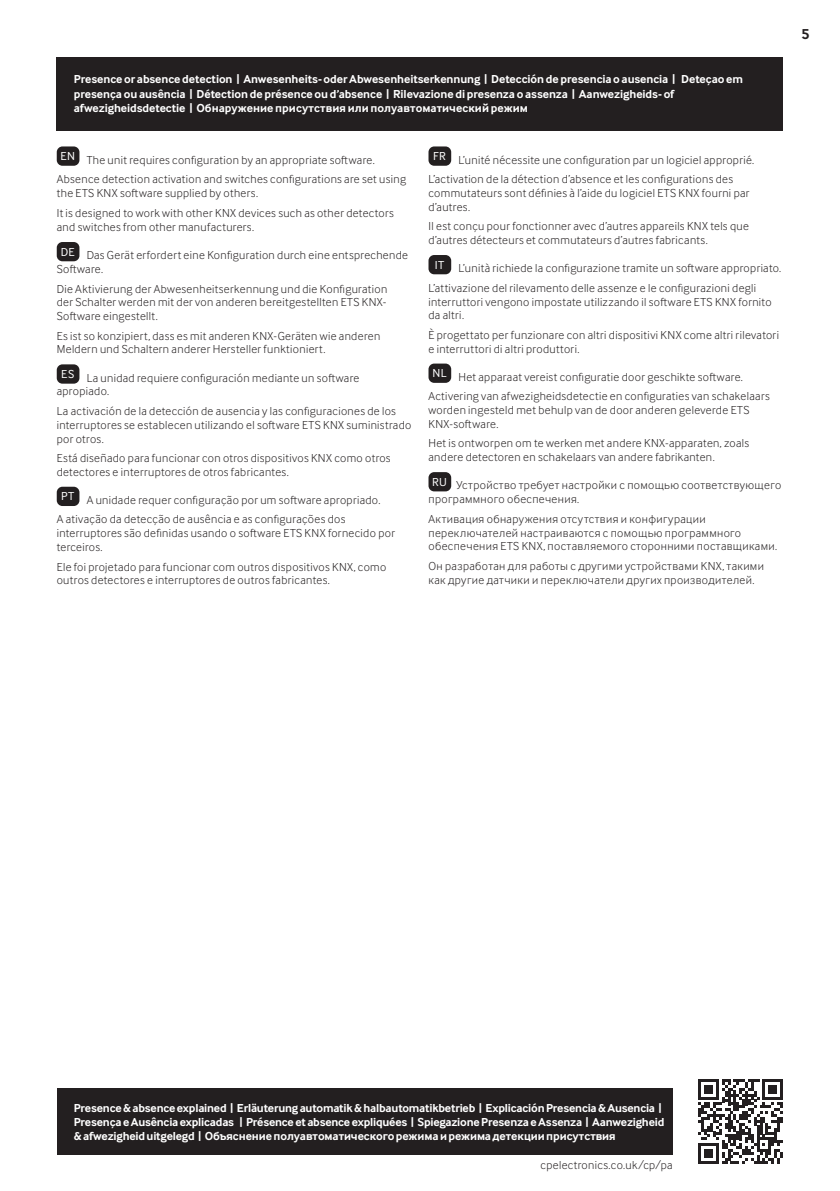
<style>
.page{position:relative;width:840px;height:1191px;background:#fff}
.page>*{position:absolute;margin:0;border:0;box-sizing:border-box;transform-origin:0 0}
.t1{font:700 15px "Inter Face";color:#231f20}
.Caption_Copy_N{font:300 12px/13.8px "Inter Face";letter-spacing:.03em;color:#231f20}
.Caption_Copy_N-2{font:700 12px/14px "Inter Face";letter-spacing:-.015em;color:#fff}
.Sub_Heading{font:700 12px/14.4px "Inter Face";letter-spacing:-.005em;color:#fff}
.Caption_Bullet{font:300 12px "Inter Face";letter-spacing:.03em;color:#231f20}
.Sub_Heading-2{font:12px "Inter Face";letter-spacing:.03em;color:#fff}
</style>
<div class="page">
<div style="left:57px;top:57px;width:725px;height:73px;background:#231f20"></div>
<div style="left:57px;top:1088px;width:615px;height:66px;background:#231f20"></div>
<svg style="left:698px;top:1079px;width:84px;height:84px"></svg>
<div style="left:57px;top:146px;width:22px;height:20px;background:#231f20;border-radius:6px"></div>
<div style="left:57px;top:242px;width:22px;height:19px;background:#231f20;border-radius:6px"></div>
<div style="left:57px;top:364px;width:22px;height:20px;background:#231f20;border-radius:6px"></div>
<div style="left:57px;top:487px;width:22px;height:19px;background:#231f20;border-radius:6px"></div>
<div style="left:428px;top:146px;width:23px;height:20px;background:#231f20;border-radius:6px"></div>
<div style="left:428px;top:255px;width:23px;height:19px;background:#231f20;border-radius:6px"></div>
<div style="left:428px;top:363px;width:23px;height:20px;background:#231f20;border-radius:6px"></div>
<div style="left:428px;top:472px;width:23px;height:19px;background:#231f20;border-radius:6px"></div>
<p class="Sub_Heading" style="left:74px;top:72px;width:670px">Presence or absence detection | Anwesenheits- oder Abwesenheitserkennung | Detección de presencia o ausencia | Deteçao em presença ou ausência | Détection de présence ou d’absence | Rilevazione di presenza o assenza | Aanwezigheids- of afwezigheidsdetectie | Обнаружение присутствия или полуавтоматический режим</p>
<p class="Sub_Heading-2" style="left:61px;top:149px;width:16px">EN</p>
<p class="Caption_Copy_N" style="left:87px;top:153px;width:289px">The unit requires configuration by an appropriate software.</p>
<p class="Caption_Copy_N" style="left:57px;top:172px;width:350px">Absence detection activation and switches configurations are set using the ETS KNX software supplied by others.</p>
<p class="Caption_Copy_N" style="left:57px;top:206px;width:338px">It is designed to work with other KNX devices such as other detectors and switches from other manufacturers.</p>
<p class="Sub_Heading-2" style="left:61px;top:245px;width:15px">DE</p>
<p class="Caption_Copy_N" style="left:57px;top:248px;width:352px;text-indent:30px">Das Gerät erfordert eine Konfiguration durch eine entsprechende<br>Software.</p>
<p class="Caption_Copy_N" style="left:57px;top:282px;width:332px;text-align:justify">Die Aktivierung der Abwesenheitserkennung und die Konfiguration der Schalter werden mit der von anderen bereitgestellten ETS KNX-Software eingestellt.</p>
<p class="Caption_Copy_N" style="left:57px;top:329px;width:325px">Es ist so konzipiert, dass es mit anderen KNX-Geräten wie anderen<br>Meldern und Schaltern anderer Hersteller funktioniert.</p>
<p class="Sub_Heading-2" style="left:61px;top:367px;width:14px">ES</p>
<p class="Caption_Copy_N" style="left:57px;top:371px;width:304px;text-indent:30px">La unidad requiere configuración mediante un software apropiado.</p>
<p class="Caption_Copy_N" style="left:57px;top:404px;width:356px">La activación de la detección de ausencia y las configuraciones de los interruptores se establecen utilizando el software ETS KNX suministrado por otros.</p>
<p class="Caption_Copy_N" style="left:57px;top:451px;width:335px">Está diseñado para funcionar con otros dispositivos KNX como otros detectores e interruptores de otros fabricantes.</p>
<p class="Sub_Heading-2" style="left:61px;top:489px;width:15px">PT</p>
<p class="Caption_Copy_N" style="left:87px;top:493px;width:295px">A unidade requer configuração por um software apropriado.</p>
<p class="Caption_Copy_N" style="left:57px;top:512px;width:339px">A ativação da detecção de ausência e as configurações dos interruptores são definidas usando o software ETS KNX fornecido por terceiros.</p>
<p class="Caption_Copy_N" style="left:57px;top:559px;width:331px">Ele foi projetado para funcionar com outros dispositivos KNX, como outros detectores e interruptores de outros fabricantes.</p>
<p class="Sub_Heading-2" style="left:433px;top:149px;width:14px">FR</p>
<p class="Caption_Copy_N" style="left:458px;top:153px;width:297px">L’unité nécessite une configuration par un logiciel approprié.</p>
<p class="Caption_Copy_N" style="left:428px;top:172px;width:322px">L’activation de la détection d’absence et les configurations des commutateurs sont définies à l’aide du logiciel ETS KNX fourni par d’autres.</p>
<p class="Caption_Copy_N" style="left:428px;top:219px;width:322px">Il est conçu pour fonctionner avec d’autres appareils KNX tels que d’autres détecteurs et commutateurs d’autres fabricants.</p>
<p class="Sub_Heading-2" style="left:434px;top:258px;width:11px">IT</p>
<p class="Caption_Copy_N" style="left:458px;top:261px;width:324px">L’unità richiede la configurazione tramite un software appropriato.</p>
<p class="Caption_Copy_N" style="left:428px;top:281px;width:344px">L’attivazione del rilevamento delle assenze e le configurazioni degli interruttori vengono impostate utilizzando il software ETS KNX fornito da altri.</p>
<p class="Caption_Copy_N" style="left:428px;top:328px;width:352px">È progettato per funzionare con altri dispositivi KNX come altri rilevatori e interruttori di altri produttori.</p>
<p class="Sub_Heading-2" style="left:432px;top:366px;width:16px">NL</p>
<p class="Caption_Copy_N" style="left:458px;top:370px;width:286px">Het apparaat vereist configuratie door geschikte software.</p>
<p class="Caption_Copy_N" style="left:428px;top:389px;width:342px">Activering van afwezigheidsdetectie en configuraties van schakelaars worden ingesteld met behulp van de door anderen geleverde ETS<br>KNX-software.</p>
<p class="Caption_Copy_N" style="left:428px;top:436px;width:322px">Het is ontworpen om te werken met andere KNX-apparaten, zoals andere detectoren en schakelaars van andere fabrikanten.</p>
<p class="Sub_Heading-2" style="left:432px;top:475px;width:16px">RU</p>
<p class="Caption_Copy_N" style="left:428px;top:478px;width:354px;text-indent:27px">Устройство требует настройки с помощью соответствующего программного обеспечения.</p>
<p class="Caption_Copy_N" style="left:428px;top:512px;width:350px">Активация обнаружения отсутствия и конфигурации переключателей настраиваются с помощью программного обеспечения ETS KNX, поставляемого сторонними поставщиками.</p>
<p class="Caption_Copy_N" style="left:428px;top:559px;width:337px">Он разработан для работы с другими устройствами KNX, такими как другие датчики и переключатели других производителей.</p>
<p class="t1" style="left:801px;top:25px;width:10px">5</p>
<p class="Caption_Copy_N-2" style="left:74px;top:1100px;width:591px">Presence &amp; absence explained | Erläuterung automatik &amp; halbautomatikbetrieb | Explicación Presencia &amp; Ausencia |<br>Presença e Ausência explicadas | Présence et absence expliquées | Spiegazione Presenza e Assenza | Aanwezigheid &amp; afwezigheid uitgelegd | Объяснение полуавтоматического режима и режима детекции присутствия</p>
<p class="Caption_Bullet" style="left:540px;top:1157px;width:133px">cpelectronics.co.uk/cp/pa</p>
</div>
